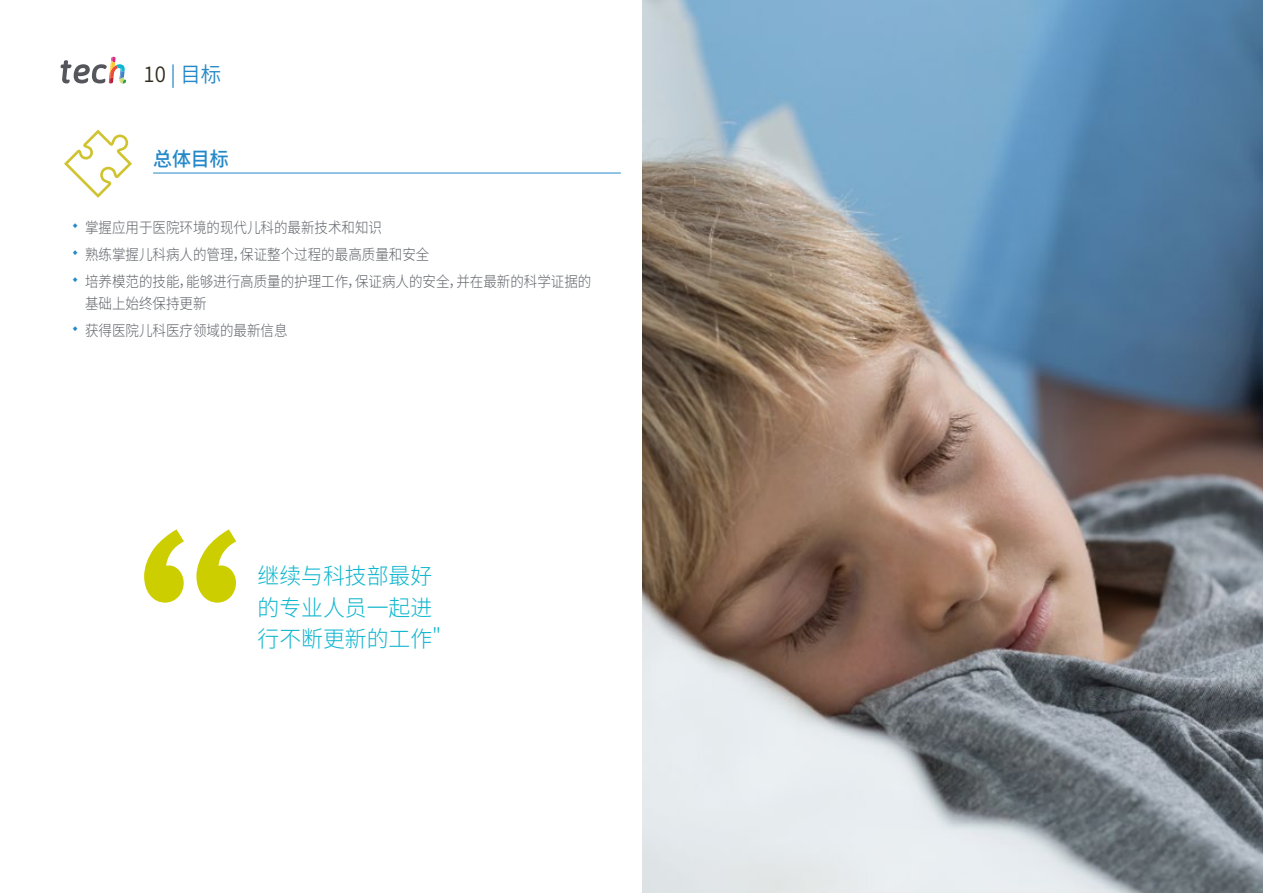
<style>
.page{position:relative;width:1263px;height:893px;background:#fff}
.page>*{position:absolute;margin:0;border:0;box-sizing:border-box;transform-origin:0 0}
.t1{font:300 22.5px/31.5px "Source Han Sans CN";color:#0fb6cf}
.t2{font:21px "Source Han Sans CN";color:#2488c9}
.t3{font:500 19.5px "Source Han Sans CN";color:#2488c9}
.t4{font:300 15px/26.7px "Source Han Sans CN";color:#61646a;scale:.9 1}
.s1{color:#312e20}
</style>
<div class="page">
<hr style="left:153px;top:173px;width:468px;height:1px;background:#2488c9">
<svg style="left:64px;top:130px;width:68px;height:68px"></svg>
<svg style="left:61px;top:57px;width:65px;height:27px"></svg>
<img style="left:642px;top:0;width:621px;height:893px">
<svg style="left:144px;top:529px;width:92px;height:74px"></svg>
<h2 class="t2" style="left:144px;top:62px;width:79px"><span class="s1">10</span> | 目标</h2>
<h3 class="t3" style="left:153px;top:147px;width:77px">总体目标</h3>
<p class="t4" style="left:85px;top:215px;width:564px">掌握应用于医院环境的现代儿科的最新技术和知识<br>熟练掌握儿科病人的管理，保证整个过程的最高质量和安全<br>培养模范的技能，能够进行高质量的护理工作，保证病人的安全，并在最新的科学证据的</p>
<p class="t4" style="left:85px;top:291px;width:226px">基础上始终保持更新<br>获得医院儿科医疗领域的最新信息</p>
<h1 class="t1" style="left:258px;top:561px;width:185px">继续与科技部最好的专业人员一起进行不断更新的工作"</h1>
</div>
